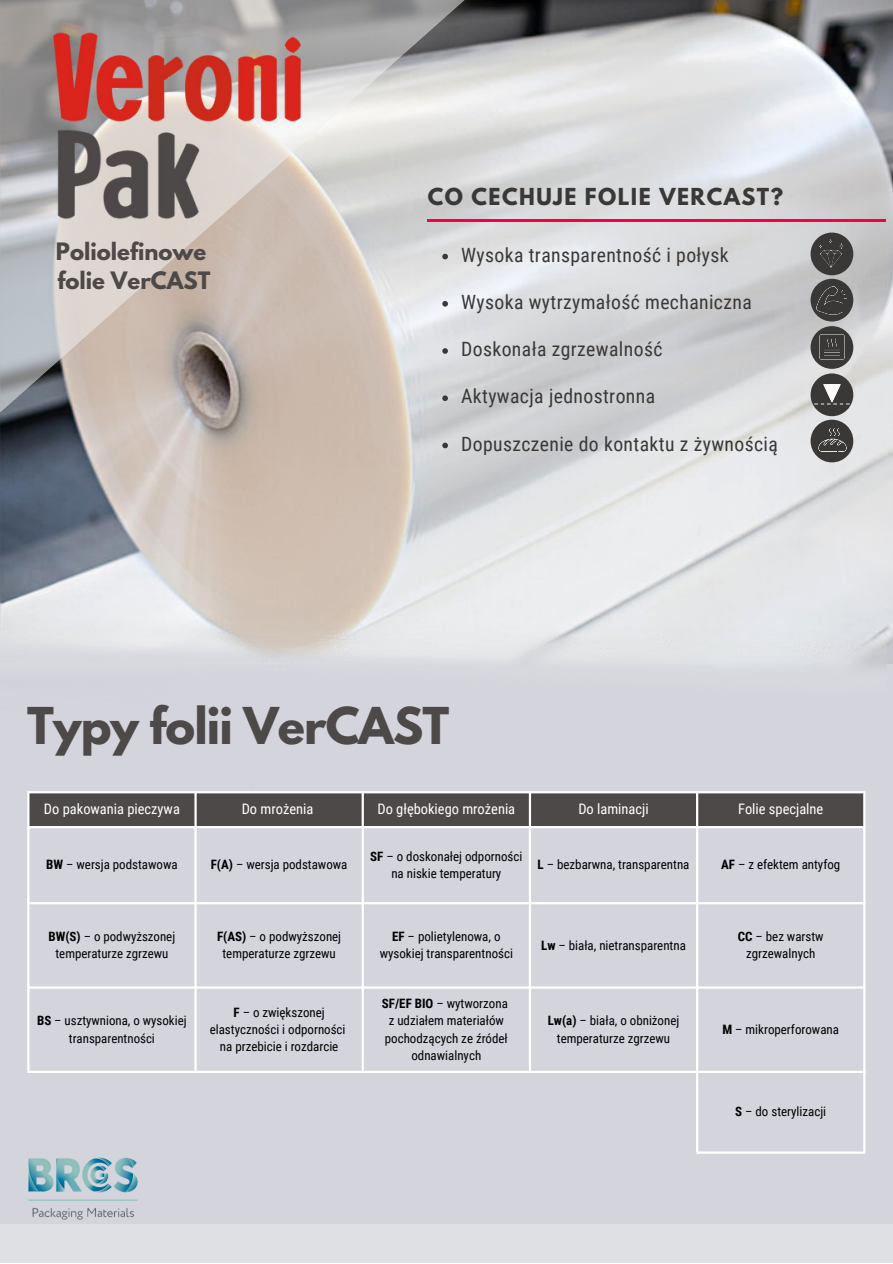
<style>
.page{position:relative;width:893px;height:1264px;background:#fff}
.page>*{position:absolute;margin:0;border:0;box-sizing:border-box;transform-origin:0 0}
.t1{font:700 45px "League Spartan";letter-spacing:-.02em;color:#4d4948}
.t2{font:700 21.3px/29.2px "League Spartan";color:#4d4948}
.t3{font:700 20.7px "League Spartan";letter-spacing:.07em;color:#393837}
.t4{font:19.65px "Roboto Condensed";letter-spacing:.02em;color:#393837}
.t5{font:14.4px "Roboto Condensed";color:#fff}
.t6{font:12.9px/17.2px "Roboto Condensed";color:#000;text-align:center}
.s1{font-weight:700}
</style>
<div class="page">
<div style="left:0;top:0;width:892px;height:1262px;background:#d4d5dc"></div>
<img style="left:29px;top:828px;width:225px;height:170px">
<img style="left:2px;top:0;width:890px;height:663px">
<hr style="left:427px;top:219px;width:458px;height:3px;background:#f80040">
<div style="left:29px;top:793px;width:834px;height:33px;background:#4d4948"></div>
<svg style="left:197px;top:1072px;width:332px;height:1px"></svg>
<hr style="left:27px;top:793px;width:2px;height:277px;background:#fff">
<hr style="left:194px;top:793px;width:3px;height:277px;background:#fff">
<hr style="left:361px;top:793px;width:3px;height:277px;background:#fff">
<hr style="left:529px;top:793px;width:2px;height:277px;background:#fff">
<hr style="left:696px;top:793px;width:2px;height:358px;background:#fff">
<hr style="left:863px;top:793px;width:2px;height:358px;background:#fff">
<hr style="left:27px;top:791px;width:838px;height:2px;background:#fff">
<hr style="left:27px;top:826px;width:838px;height:2px;background:#fff">
<hr style="left:27px;top:902px;width:838px;height:2px;background:#fff">
<hr style="left:27px;top:986px;width:838px;height:2px;background:#fff">
<hr style="left:27px;top:1070px;width:838px;height:2px;background:#fff">
<hr style="left:696px;top:1151px;width:169px;height:2px;background:#fff">
<hr style="left:361px;top:1072px;width:3px;height:79px;background:#d4d5dc">
<div style="left:0;top:1223px;width:892px;height:39px;background:#dfe0e4"></div>
<svg style="left:0;top:0;width:486px;height:473px"></svg>
<img style="left:45px;top:27px;width:264px;height:198px">
<div style="left:810px;top:232px;width:43px;height:43px;background:#393837;border-radius:50%"></div>
<div style="left:810px;top:279px;width:43px;height:42px;background:#393837;border-radius:50%"></div>
<div style="left:810px;top:326px;width:43px;height:43px;background:#393837;border-radius:50%"></div>
<div style="left:810px;top:373px;width:43px;height:43px;background:#393837;border-radius:50%"></div>
<div style="left:810px;top:419px;width:43px;height:43px;background:#393837;border-radius:50%"></div>
<img style="left:819px;top:240px;width:24px;height:28px">
<img style="left:819px;top:334px;width:25px;height:25px">
<img style="left:816px;top:286px;width:30px;height:28px">
<img style="left:814px;top:384px;width:35px;height:21px">
<img style="left:0;top:521px;width:886px;height:145px">
<img style="left:818px;top:428px;width:28px;height:23px">
<img style="left:28px;top:1157px;width:110px;height:63px">
<h2 class="t2" style="left:56px;top:239px;width:156px">Poliolefinowe folie VerCAST</h2>
<h3 class="t3" style="left:427px;top:186px;width:357px">CO CECHUJE FOLIE VERCAST?</h3>
<h3 class="t4" style="left:461px;top:243px;width:269px">Wysoka transparentność i połysk</h3>
<h3 class="t4" style="left:461px;top:290px;width:292px">Wysoka wytrzymałość mechaniczna</h3>
<h3 class="t4" style="left:461px;top:338px;width:203px">Doskonała zgrzewalność</h3>
<h3 class="t4" style="left:461px;top:385px;width:195px">Aktywacja jednostronna</h3>
<h3 class="t4" style="left:461px;top:432px;width:318px">Dopuszczenie do kontaktu z żywnością</h3>
<h1 class="t1" style="left:27px;top:703px;width:423px">Typy folii VerCAST</h1>
<p class="t5" style="left:44px;top:800px;width:137px">Do pakowania pieczywa</p>
<p class="t5" style="left:242px;top:800px;width:73px">Do mrożenia</p>
<p class="t5" style="left:377px;top:800px;width:139px">Do głębokiego mrożenia</p>
<p class="t5" style="left:578px;top:800px;width:72px">Do laminacji</p>
<p class="t5" style="left:738px;top:800px;width:87px">Folie specjalne</p>
<p class="t6" style="left:46px;top:856px;width:133px"><span class="s1">BW</span> – wersja podstawowa</p>
<p class="t6" style="left:211px;top:856px;width:138px"><span class="s1">F(A)</span> – wersja podstawowa</p>
<p class="t6" style="left:370px;top:847px;width:153px"><span class="s1">SF</span> – o doskonałej odporności na niskie temperatury</p>
<p class="t6" style="left:537px;top:856px;width:153px"><span class="s1">L</span> – bezbarwna, transparentna</p>
<p class="t6" style="left:721px;top:856px;width:121px"><span class="s1">AF</span> – z efektem antyfog</p>
<p class="t6" style="left:49px;top:928px;width:128px"><span class="s1">BW(S)</span> – o podwyższonej temperaturze zgrzewu</p>
<p class="t6" style="left:217px;top:928px;width:126px"><span class="s1">F(AS)</span> – o podwyższonej temperaturze zgrzewu</p>
<p class="t6" style="left:379px;top:928px;width:135px"><span class="s1">EF</span> – polietylenowa, o wysokiej transparentności</p>
<p class="t6" style="left:541px;top:936px;width:146px"><span class="s1">Lw</span> – biała, nietransparentna</p>
<p class="t6" style="left:737px;top:928px;width:87px"><span class="s1">CC</span> – bez warstw zgrzewalnych</p>
<p class="t6" style="left:37px;top:1012px;width:151px"><span class="s1">BS</span> – usztywniona, o wysokiej transparentności</p>
<p class="t6" style="left:210px;top:1003px;width:137px"><span class="s1">F</span> – o zwiększonej elastyczności i odporności na przebicie i rozdarcie</p>
<p class="t6" style="left:382px;top:995px;width:127px"><span class="s1">SF/EF BIO</span> – wytworzona z udziałem materiałów pochodzących ze źródeł odnawialnych</p>
<p class="t6" style="left:547px;top:1012px;width:133px"><span class="s1">Lw(a)</span> – biała, o obniżonej temperaturze zgrzewu</p>
<p class="t6" style="left:722px;top:1021px;width:118px"><span class="s1">M</span> – mikroperforowana</p>
<p class="t6" style="left:735px;top:1103px;width:92px"><span class="s1">S</span> – do sterylizacji</p>
</div>
